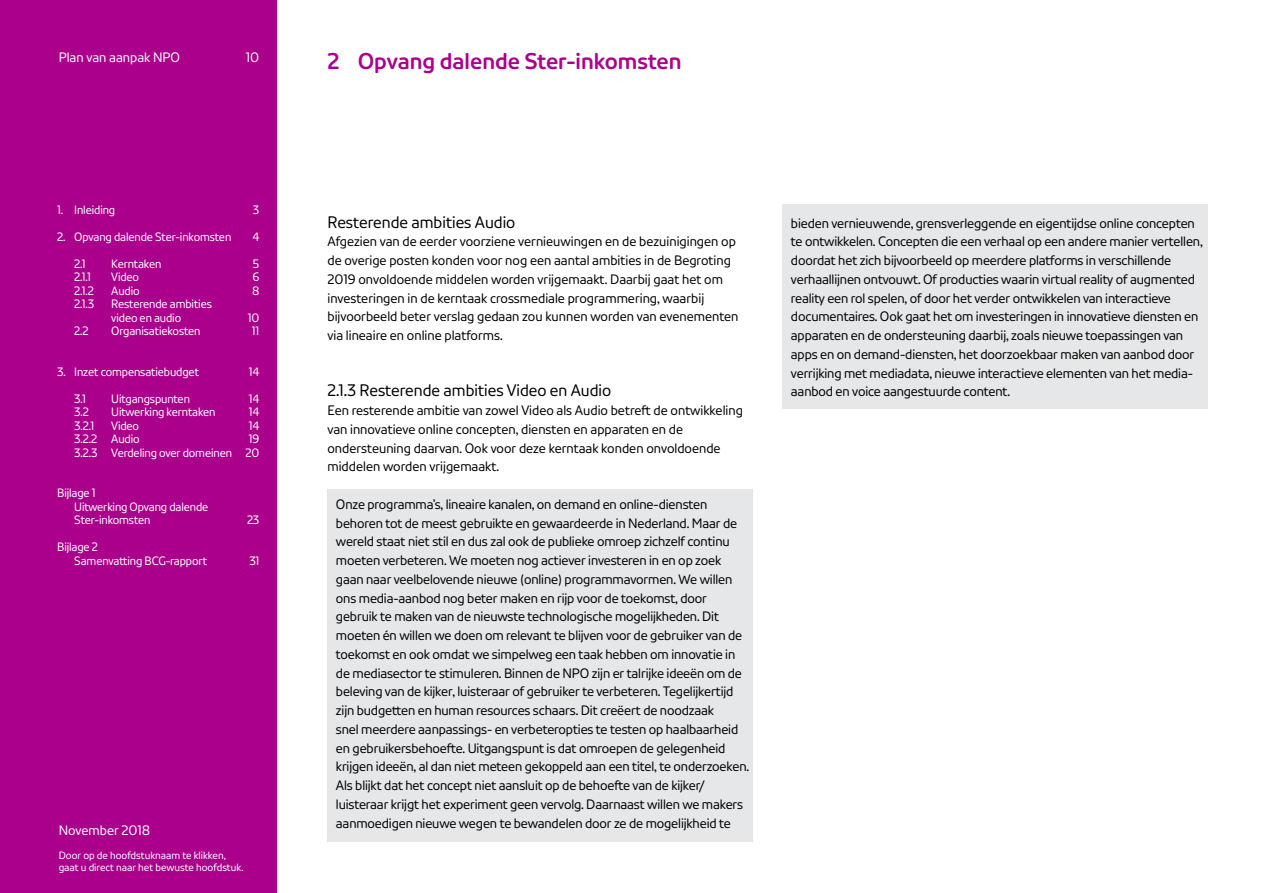
<style>
.page{position:relative;width:1263px;height:893px;background:#fff}
.page>*{position:absolute;margin:0;border:0;box-sizing:border-box;transform-origin:0 0}
.t1{font:700 22.5px "NPO Sans";color:#aa008c}
.t2{font:16.5px "NPO Sans";color:#000}
.t3{font:13.5px/18.8px "NPO Sans";letter-spacing:-.01em;color:#000}
.t4{font:13.5px "NPO Sans";color:#fff}
.t5{font:12px/13.5px "NPO Sans";letter-spacing:-.01em;color:#fff}
.t6{font:10.5px/12px "NPO Sans";color:#fff}
</style>
<div class="page">
<div style="left:782px;top:204px;width:426px;height:204px;background:#e6e7e8"></div>
<div style="left:327px;top:489px;width:426px;height:353px;background:#e6e7e8"></div>
<div style="left:0;top:0;width:276px;height:893px;background:#aa008c"></div>
<p class="t4" style="left:59px;top:49px;width:123px">Plan van aanpak NPO</p>
<p class="t4" style="left:246px;top:49px;width:15px">10</p>
<p class="t5" style="left:57px;top:203px;width:59px">1. Inleiding</p>
<p class="t5" style="left:253px;top:203px;width:8px">3</p>
<p class="t5" style="left:57px;top:230px;width:176px">2. Opvang dalende Ster-inkomsten</p>
<p class="t5" style="left:252px;top:230px;width:9px">4</p>
<p class="t5" style="left:74px;top:257px;width:13px">2.1</p>
<p class="t5" style="left:111px;top:257px;width:52px">Kerntaken</p>
<p class="t5" style="left:253px;top:257px;width:8px">5</p>
<p class="t5" style="left:74px;top:270px;width:18px">2.1.1</p>
<p class="t5" style="left:111px;top:270px;width:29px">Video</p>
<p class="t5" style="left:252px;top:270px;width:8px">6</p>
<p class="t5" style="left:74px;top:284px;width:21px">2.1.2</p>
<p class="t5" style="left:111px;top:284px;width:30px">Audio</p>
<p class="t5" style="left:252px;top:284px;width:9px">8</p>
<p class="t5" style="left:74px;top:297px;width:22px">2.1.3</p>
<p class="t5" style="left:111px;top:297px;width:102px">Resterende ambities video en audio</p>
<p class="t5" style="left:248px;top:311px;width:13px">10</p>
<p class="t5" style="left:74px;top:324px;width:16px">2.2</p>
<p class="t5" style="left:111px;top:324px;width:91px">Organisatiekosten</p>
<p class="t5" style="left:252px;top:324px;width:9px">11</p>
<p class="t5" style="left:57px;top:365px;width:143px">3. Inzet compensatiebudget</p>
<p class="t5" style="left:249px;top:365px;width:12px">14</p>
<p class="t5" style="left:74px;top:392px;width:13px">3.1</p>
<p class="t5" style="left:111px;top:392px;width:80px">Uitgangspunten</p>
<p class="t5" style="left:249px;top:392px;width:12px">14</p>
<p class="t5" style="left:74px;top:405px;width:16px">3.2</p>
<p class="t5" style="left:111px;top:405px;width:106px">Uitwerking kerntaken</p>
<p class="t5" style="left:249px;top:405px;width:12px">14</p>
<p class="t5" style="left:74px;top:419px;width:21px">3.2.1</p>
<p class="t5" style="left:111px;top:419px;width:29px">Video</p>
<p class="t5" style="left:249px;top:419px;width:12px">14</p>
<p class="t5" style="left:74px;top:432px;width:67px">3.2.2 Audio</p>
<p class="t5" style="left:74px;top:432px;width:187px;text-align:right">19<br>3.2.3 Verdeling over domeinen 20</p>
<p class="t5" style="left:74px;top:486px;width:136px;text-indent:-17px">Bijlage 1<br>Uitwerking Opvang dalende<br>Ster-inkomsten</p>
<p class="t5" style="left:247px;top:513px;width:14px">23</p>
<p class="t5" style="left:74px;top:540px;width:134px;text-indent:-17px">Bijlage 2<br>Samenvatting BCG-rapport</p>
<p class="t5" style="left:249px;top:554px;width:12px">31</p>
<p class="t4" style="left:59px;top:822px;width:93px">November 2018</p>
<p class="t6" style="left:59px;top:849px;width:186px">Door op de hoofdstuknaam te klikken, gaat u direct naar het bewuste hoofdstuk.</p>
<h1 class="t1" style="left:327px;top:48px;width:356px">2 Opvang dalende Ster-inkomsten</h1>
<p class="t2" style="left:327px;top:211px;width:189px">Resterende ambities Audio</p>
<p class="t3" style="left:327px;top:232px;width:413px">Afgezien van de eerder voorziene vernieuwingen en de bezuinigingen op de overige posten konden voor nog een aantal ambities in de Begroting 2019 onvoldoende middelen worden vrijgemaakt. Daarbij gaat het om investeringen in de kerntaak crossmediale programmering, waarbij bijvoorbeeld beter verslag gedaan zou kunnen worden van evenementen via lineaire en online platforms.</p>
<p class="t2" style="left:327px;top:380px;width:285px">2.1.3 Resterende ambities Video en Audio</p>
<p class="t3" style="left:327px;top:401px;width:417px">Een resterende ambitie van zowel Video als Audio betreft de ontwikkeling van innovatieve online concepten, diensten en apparaten en de ondersteuning daarvan. Ook voor deze kerntaak konden onvoldoende middelen worden vrijgemaakt.</p>
<p class="t3" style="left:336px;top:494px;width:415px">Onze programma’s, lineaire kanalen, on demand en online-diensten behoren tot de meest gebruikte en gewaardeerde in Nederland. Maar de wereld staat niet stil en dus zal ook de publieke omroep zichzelf continu moeten verbeteren. We moeten nog actiever investeren in en op zoek gaan naar veelbelovende nieuwe (online) programmavormen. We willen ons media-aanbod nog beter maken en rijp voor de toekomst, door gebruik te maken van de nieuwste technologische mogelijkheden. Dit moeten én willen we doen om relevant te blijven voor de gebruiker van de toekomst en ook omdat we simpelweg een taak hebben om innovatie in de mediasector te stimuleren. Binnen de NPO zijn er talrijke ideeën om de beleving van de kijker, luisteraar of gebruiker te verbeteren. Tegelijkertijd zijn budgetten en human resources schaars. Dit creëert de noodzaak<br>snel meerdere aanpassings- en verbeteropties te testen op haalbaarheid en gebruikersbehoefte. Uitgangspunt is dat omroepen de gelegenheid krijgen ideeën, al dan niet meteen gekoppeld aan een titel, te onderzoeken.<br>Als blijkt dat het concept niet aansluit op de behoefte van de kijker/ luisteraar krijgt het experiment geen vervolg. Daarnaast willen we makers aanmoedigen nieuwe wegen te bewandelen door ze de mogelijkheid te</p>
<p class="t3" style="left:791px;top:213px;width:413px">bieden vernieuwende, grensverleggende en eigentijdse online concepten te ontwikkelen. Concepten die een verhaal op een andere manier vertellen, doordat het zich bijvoorbeeld op meerdere platforms in verschillende verhaallijnen ontvouwt. Of producties waarin virtual reality of augmented reality een rol spelen, of door het verder ontwikkelen van interactieve documentaires. Ook gaat het om investeringen in innovatieve diensten en apparaten en de ondersteuning daarbij, zoals nieuwe toepassingen van apps en on demand-diensten, het doorzoekbaar maken van aanbod door verrijking met mediadata, nieuwe interactieve elementen van het media&shy;aanbod en voice aangestuurde content.</p>
</div>
